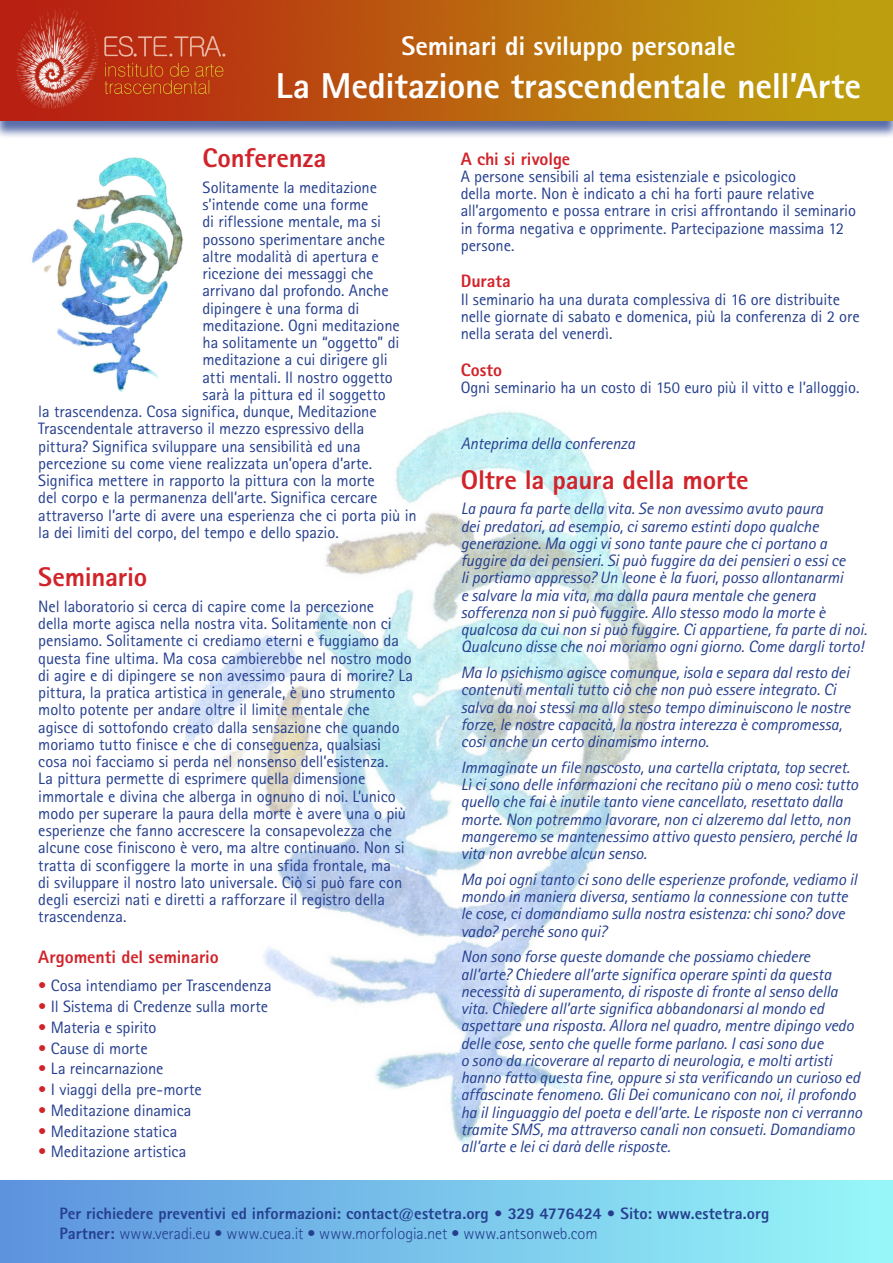
<style>
.page{position:relative;width:893px;height:1263px;background:#fff}
.page>*{position:absolute;margin:0;border:0;box-sizing:border-box;transform-origin:0 0}
.Titolo{font:800 36px "Rotis Sans Serif";letter-spacing:-.005em;color:#fff}
.Titolo_3{font:800 27px "Rotis Sans Serif";letter-spacing:-.005em;color:#d1232a}
.Titolo_1{font:800 27px "Rotis Sans Serif";letter-spacing:-.01em;color:#fff}
.Titolo_4{font:800 18px "Rotis Sans Serif";letter-spacing:-.005em;color:#d1232a}
.Normale_ridotto{font:16.5px/17.2px "Rotis Sans Serif";letter-spacing:-.005em;color:#253f8e}
.Normale_ridotto-2{font:italic 16.5px/17.2px "Rotis Sans Serif";letter-spacing:-.005em;color:#253f8e}
.Rientro{font:16.5px "Rotis Sans Serif";letter-spacing:-.005em;color:#253f8e}
.Normale{font:800 16.5px "Rotis Sans Serif";letter-spacing:.005em;color:#253f8e}
.Normale-2{font:300 16.5px "Rotis Sans Serif";letter-spacing:-.005em;color:#253f8e}
.Normale-3{font:italic 16.5px "Rotis Sans Serif";letter-spacing:-.005em;color:#253f8e}
.s1{color:#d1232a}
.s2{font-weight:800}
</style>
<div class="page">
<img style="left:185px;top:411px;width:475px;height:735px">
<div style="left:0;top:1181px;width:893px;height:82px;background:linear-gradient(to right,#5d92de,#97f8f9)"></div>
<div style="left:0;top:2px;width:893px;height:137px;background:#253f8e;opacity:.75"></div>
<img style="left:0;top:0;width:893px;height:120px">
<img style="left:32px;top:157px;width:151px;height:235px">
<p class="Titolo_1" style="left:401px;top:28px;width:336px">Seminari di sviluppo personale</p>
<p class="Titolo" style="left:276px;top:63px;width:587px">La Meditazione trascendentale nell’Arte</p>
<p class="Titolo_3" style="left:202px;top:141px;width:125px">Conferenza</p>
<p class="Normale_ridotto" style="left:202px;top:179px;width:176px">Solitamente la meditazione</p>
<p class="Normale_ridotto" style="left:202px;top:196px;width:168px">s’intende come una forme</p>
<p class="Normale_ridotto" style="left:202px;top:213px;width:180px">di riflessione mentale, ma si</p>
<p class="Normale_ridotto" style="left:202px;top:230px;width:184px">possono sperimentare anche</p>
<p class="Normale_ridotto" style="left:202px;top:248px;width:178px">altre modalità di apertura e</p>
<p class="Normale_ridotto" style="left:202px;top:265px;width:173px">ricezione dei messaggi che</p>
<p class="Normale_ridotto" style="left:202px;top:282px;width:188px">arrivano dal profondo. Anche</p>
<p class="Normale_ridotto" style="left:202px;top:299px;width:158px">dipingere è una forma di</p>
<p class="Normale_ridotto" style="left:202px;top:317px;width:199px">meditazione. Ogni meditazione</p>
<p class="Normale_ridotto" style="left:202px;top:334px;width:198px">ha solitamente un “oggetto” di</p>
<p class="Normale_ridotto" style="left:202px;top:351px;width:187px">meditazione a cui dirigere gli</p>
<p class="Normale_ridotto" style="left:202px;top:368px;width:192px">atti mentali. Il nostro oggetto</p>
<p class="Normale_ridotto" style="left:202px;top:386px;width:185px">sarà la pittura ed il soggetto</p>
<p class="Normale_ridotto" style="left:38px;top:403px;width:340px">la trascendenza. Cosa significa, dunque, Meditazione</p>
<p class="Normale_ridotto" style="left:38px;top:420px;width:328px">Trascendentale attraverso il mezzo espressivo della</p>
<p class="Normale_ridotto" style="left:38px;top:437px;width:324px">pittura? Significa sviluppare una sensibilità ed una</p>
<p class="Normale_ridotto" style="left:38px;top:455px;width:335px">percezione su come viene realizzata un’opera d’arte.</p>
<p class="Normale_ridotto" style="left:38px;top:472px;width:338px">Significa mettere in rapporto la pittura con la morte</p>
<p class="Normale_ridotto" style="left:38px;top:489px;width:341px">del corpo e la permanenza dell’arte. Significa cercare</p>
<p class="Normale_ridotto" style="left:38px;top:506px;width:380px">attraverso l’arte di avere una esperienza che ci porta più in</p>
<p class="Normale_ridotto" style="left:38px;top:524px;width:302px">la dei limiti del corpo, del tempo e dello spazio.</p>
<p class="Titolo_3" style="left:38px;top:560px;width:111px">Seminario</p>
<p class="Normale_ridotto" style="left:38px;top:598px;width:376px">Nel laboratorio si cerca di capire come la percezione<br>della morte agisca nella nostra vita. Solitamente non ci pensiamo. Solitamente ci crediamo eterni e fuggiamo da questa fine ultima. Ma cosa cambierebbe nel nostro modo di agire e di dipingere se non avessimo paura di morire? La pittura, la pratica artistica in generale, è uno strumento molto potente per andare oltre il limite mentale che agisce di sottofondo creato dalla sensazione che quando moriamo tutto finisce e che di conseguenza, qualsiasi cosa noi facciamo si perda nel nonsenso dell’esistenza.<br>La pittura permette di esprimere quella dimensione immortale e divina che alberga in ognuno di noi. L’unico modo per superare la paura della morte è avere una o più esperienze che fanno accrescere la consapevolezza che alcune cose finiscono è vero, ma altre continuano. Non si tratta di sconfiggere la morte in una sfida frontale, ma<br>di sviluppare il nostro lato universale. Ciò si può fare con degli esercizi nati e diretti a rafforzare il registro della trascendenza.</p>
<p class="Titolo_4" style="left:38px;top:946px;width:182px">Argomenti del seminario</p>
<p class="Rientro" style="left:38px;top:976px;width:235px"><span class="s1">•</span> Cosa intendiamo per Trascendenza</p>
<p class="Rientro" style="left:38px;top:997px;width:231px"><span class="s1">•</span> Il Sistema di Credenze sulla morte</p>
<p class="Rientro" style="left:38px;top:1017px;width:120px"><span class="s1">•</span> Materia e spirito</p>
<p class="Rientro" style="left:38px;top:1038px;width:111px"><span class="s1">•</span> Cause di morte</p>
<p class="Rientro" style="left:38px;top:1059px;width:127px"><span class="s1">•</span> La reincarnazione</p>
<p class="Rientro" style="left:38px;top:1080px;width:165px"><span class="s1">•</span> I viaggi della pre-morte</p>
<p class="Rientro" style="left:38px;top:1100px;width:155px"><span class="s1">•</span> Meditazione dinamica</p>
<p class="Rientro" style="left:38px;top:1121px;width:141px"><span class="s1">•</span> Meditazione statica</p>
<p class="Rientro" style="left:38px;top:1142px;width:150px"><span class="s1">•</span> Meditazione artistica</p>
<p class="Titolo_4" style="left:461px;top:147px;width:111px">A chi si rivolge</p>
<p class="Normale_ridotto" style="left:461px;top:167px;width:397px">A persone sensibili al tema esistenziale e psicologico<br>della morte. Non è indicato a chi ha forti paure relative all’argomento e possa entrare in crisi affrontando il seminario in forma negativa e opprimente. Partecipazione massima 12 persone.</p>
<p class="Titolo_4" style="left:461px;top:270px;width:52px">Durata</p>
<p class="Normale_ridotto" style="left:461px;top:290px;width:401px">Il seminario ha una durata complessiva di 16 ore distribuite nelle giornate di sabato e domenica, più la conferenza di 2 ore nella serata del venerdì.</p>
<p class="Titolo_4" style="left:461px;top:358px;width:43px">Costo</p>
<p class="Normale_ridotto" style="left:461px;top:378px;width:400px">Ogni seminario ha un costo di 150 euro più il vitto e l’alloggio.</p>
<p class="Normale-3" style="left:461px;top:433px;width:176px">Anteprima della conferenza</p>
<p class="Titolo_3" style="left:461px;top:462px;width:290px">Oltre la paura della morte</p>
<p class="Normale_ridotto-2" style="left:461px;top:500px;width:408px">La paura fa parte della vita. Se non avessimo avuto paura<br>dei predatori, ad esempio, ci saremo estinti dopo qualche generazione. Ma oggi vi sono tante paure che ci portano a fuggire da dei pensieri. Si può fuggire da dei pensieri o essi ce<br>li portiamo appresso? Un leone è la fuori, posso allontanarmi<br>e salvare la mia vita, ma dalla paura mentale che genera sofferenza non si può fuggire. Allo stesso modo la morte è qualcosa da cui non si può fuggire. Ci appartiene, fa parte di noi.<br>Qualcuno disse che noi moriamo ogni giorno. Come dargli torto!</p>
<p class="Normale_ridotto-2" style="left:461px;top:664px;width:391px">Ma lo psichismo agisce comunque, isola e separa dal resto dei contenuti mentali tutto ciò che non può essere integrato. Ci salva da noi stessi ma allo steso tempo diminuiscono le nostre forze, le nostre capacità, la nostra interezza è compromessa, cosi anche un certo dinamismo interno.</p>
<p class="Normale_ridotto-2" style="left:461px;top:759px;width:399px">Immaginate un file nascosto, una cartella criptata, top secret.<br>Lì ci sono delle informazioni che recitano più o meno così: tutto quello che fai è inutile tanto viene cancellato, resettato dalla morte. Non potremmo lavorare, non ci alzeremo dal letto, non mangeremo se mantenessimo attivo questo pensiero, perché la vita non avrebbe alcun senso.</p>
<p class="Normale_ridotto-2" style="left:461px;top:871px;width:398px">Ma poi ogni tanto ci sono delle esperienze profonde, vediamo il mondo in maniera diversa, sentiamo la connessione con tutte le cose, ci domandiamo sulla nostra esistenza: chi sono? dove vado? perché sono qui?</p>
<p class="Normale_ridotto-2" style="left:461px;top:948px;width:403px">Non sono forse queste domande che possiamo chiedere all’arte? Chiedere all’arte significa operare spinti da questa necessità di superamento, di risposte di fronte al senso della vita. Chiedere all’arte significa abbandonarsi al mondo ed aspettare una risposta. Allora nel quadro, mentre dipingo vedo delle cose, sento che quelle forme parlano. I casi sono due<br>o sono da ricoverare al reparto di neurologia, e molti artisti hanno fatto questa fine, oppure si sta verificando un curioso ed affascinate fenomeno. Gli Dei comunicano con noi, il profondo ha il linguaggio del poeta e dell’arte. Le risposte non ci verranno tramite SMS, ma attraverso canali non consueti. Domandiamo all’arte e lei ci darà delle risposte.</p>
<p class="Normale" style="left:60px;top:1203px;width:711px">Per richiedere preventivi ed informazioni: contact@estetra.org • 329 4776424 • Sito: www.estetra.org</p>
<p class="Normale-2" style="left:60px;top:1223px;width:540px"><span class="s2">Partner:</span> www.veradi.eu • www.cuea.it • www.morfologia.net • www.antsonweb.com</p>
</div>
